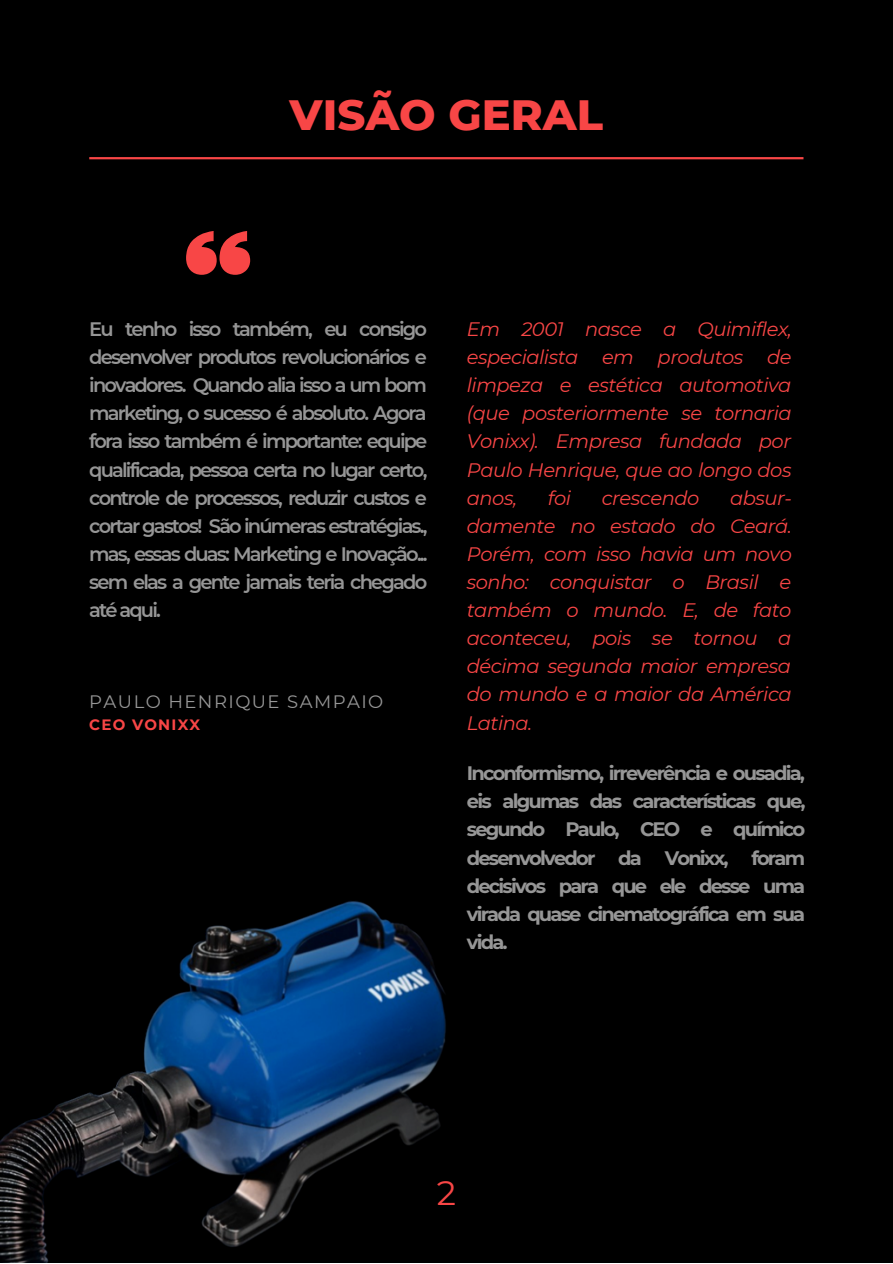
<style>
.page{position:relative;width:893px;height:1264px;background:#fff}
.page>*{position:absolute;margin:0;border:0;box-sizing:border-box;transform-origin:0 0}
.t1{font:800 43.2px "Montserrat";color:#f84646}
.t2{font:33.9px "Montserrat";color:#f84646}
.t3{font:italic 19.5px/28px "Montserrat";letter-spacing:-.025em;color:#f84646;text-align:justify}
.t4{font:600 19.5px/28px "Montserrat";letter-spacing:-.095em;color:#969696;text-align:justify}
.t5{font:700 19.5px/28px "Montserrat";letter-spacing:-.095em;color:#969696;text-align:justify}
.t6{font:18px "Montserrat";letter-spacing:.08em;color:#969696}
.t7{font:700 15px "Montserrat";letter-spacing:.08em;color:#f84646}
</style>
<div class="page">
<div style="left:0;top:0;width:892px;height:1262px;background:#000"></div>
<hr style="left:89px;top:157px;width:714px;height:2px;background:#f84646">
<svg style="left:186px;top:231px;width:64px;height:44px"></svg>
<img style="left:0;top:901px;width:446px;height:361px">
<h1 class="t1" style="left:289px;top:88px;width:315px">VISÃO GERAL</h1>
<p class="t4" style="left:89px;top:315px;width:340px">Eu tenho isso também, eu consigo desenvolver produtos revolucionários e inovadores. Quando alia isso a um bom marketing, o sucesso é absoluto. Agora fora isso também é importante: equipe qualificada, pessoa certa no lugar certo, controle de processos, reduzir custos e cortar gastos! São inúmeras estratégias., mas, essas duas: Marketing e Inovação... sem elas a gente jamais teria chegado até aqui.</p>
<p class="t3" style="left:467px;top:315px;width:326px">Em 2001 nasce a Quimiflex, especialista em produtos de limpeza e estética automotiva (que posteriormente se tornaria Vonixx). Empresa fundada por Paulo Henrique, que ao longo dos anos,</p>
<p class="t3" style="left:548px;top:483px;width:25px">foi</p>
<p class="t3" style="left:601px;top:483px;width:99px">crescendo</p>
<p class="t3" style="left:467px;top:483px;width:326px;text-indent:263px">absur&shy;damente no estado do Ceará.<br>Porém, com isso havia um novo sonho: conquistar o Brasil e também o mundo. E, de fato aconteceu, pois se tornou a décima segunda maior empresa do mundo e a maior da América Latina.</p>
<p class="t6" style="left:89px;top:691px;width:295px">PAULO HENRIQUE SAMPAIO</p>
<p class="t7" style="left:89px;top:715px;width:112px">CEO VONIXX</p>
<p class="t5" style="left:467px;top:759px;width:340px">Inconformismo, irreverência e ousadia, eis algumas das características que, segundo Paulo, CEO e químico desenvolvedor da Vonixx, foram decisivos para que ele desse uma virada quase cinematográfica em sua vida.</p>
<h2 class="t2" style="left:436px;top:1172px;width:21px">2</h2>
</div>
